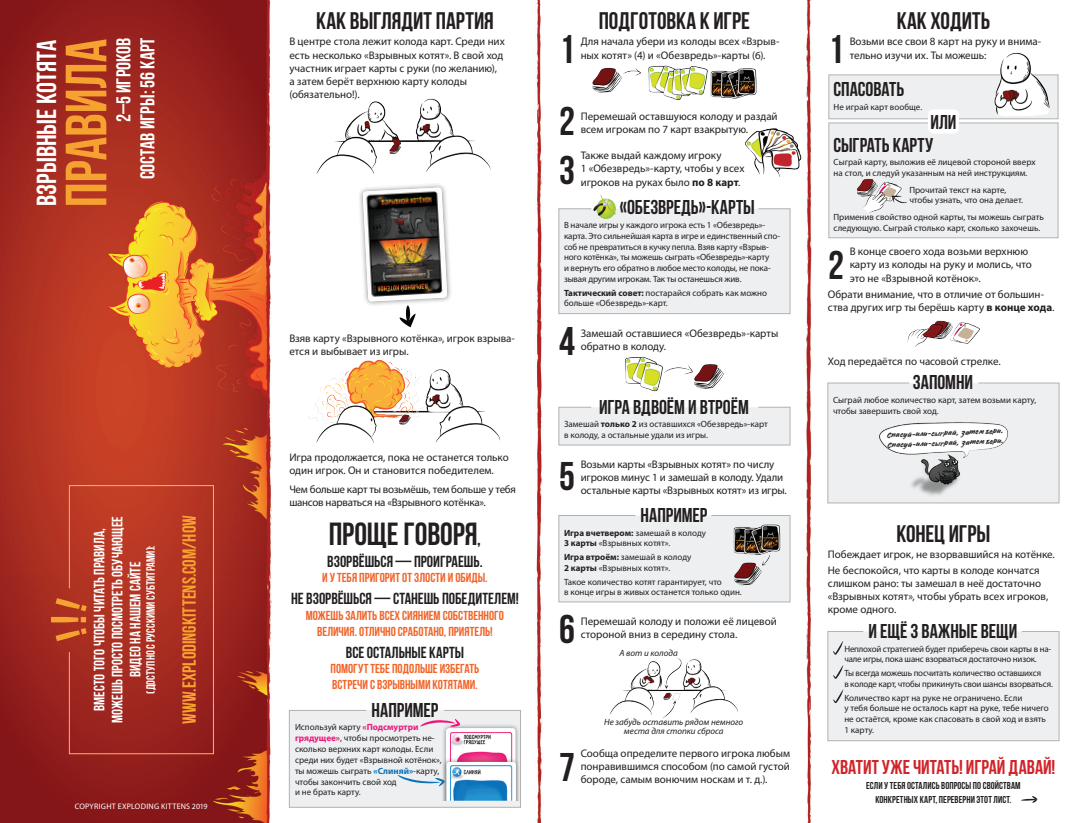
<style>
.page{position:relative;width:1078px;height:823px;background:#fff}
.page>*{position:absolute;margin:0;border:0;box-sizing:border-box;transform-origin:0 0}
.t1{font:700 58px "Bebas Neue";color:#f6a231}
.t2{font:700 40px/48.1px "Bebas Neue";color:#231f20}
.t3{font:700 32px "Bebas Neue";letter-spacing:-.01em;color:#231f20}
.t4{font:700 27.5px "Bebas Neue";color:#fff}
.t5{font:700 24px "Bebas Neue";color:#231f20}
.t6{font:700 20px/23px "Bebas Neue";letter-spacing:-.005em;color:#231f20}
.t7{font:700 20px/24px "Bebas Neue";color:#fff;text-align:right}
.t8{font:700 20px "Bebas Neue";color:#d1232a}
.t9{font:700 19px "Bebas Neue";color:#f6a231}
.t10{font:700 16px "Bebas Neue";letter-spacing:-.005em;color:#231f20}
.t11{font:700 15px/18px "Bebas Neue";color:#fff;text-align:center}
.t12{font:700 13px/15.6px "Bebas Neue";letter-spacing:-.005em;color:#f06429;text-align:center}
.t13{font:700 12px "Bebas Neue";color:#fff}
.t14{font:11px/13.2px "Myriad Pro";letter-spacing:-.005em;color:#231f20}
.t15{font:11px/13.2px "Myriad Pro";letter-spacing:-.025em;color:#231f20}
.t16{font:700 10px/13.2px "Bebas Neue";letter-spacing:.005em;color:#231f20;text-align:center}
.t17{font:9px/10.8px "Myriad Pro";letter-spacing:-.005em;color:#231f20}
.t18{font:italic 9px/9px "Myriad Pro";color:#231f20;text-align:center}
.t19{font:9px/10px "Handelson Two CYR Two";color:#231f20}
.t20{font:8px "Myriad Pro";letter-spacing:.03em;color:#fff}
.s1{font-size:20px}
.s2{font-weight:700;color:#eb1979}
.s3{font-weight:700;color:#0d72b7}
.s4{font-weight:700}
</style>
<div class="page">
<img style="left:0;top:0;width:1060px;height:822px">
<div style="left:828px;top:122px;width:230px;height:116px;background:#edeff0;border:1px solid #b2b2b2"></div>
<div style="left:828px;top:74px;width:230px;height:45px;background:#edeff0;border:1px solid #b2b2b2"></div>
<div style="left:927px;top:109px;width:31px;height:24px;background:#fff;border-radius:5px"></div>
<img style="left:976px;top:37px;width:84px;height:97px">
<img style="left:857px;top:179px;width:50px;height:34px">
<div style="left:557px;top:208px;width:233px;height:106px;background:#edeff0"></div>
<img style="left:593px;top:195px;width:23px;height:24px">
<svg style="left:557px;top:406px;width:233px;height:40px;background:#ebedee"></svg>
<div style="left:557px;top:514px;width:233px;height:88px;background:#edeff0"></div>
<img style="left:727px;top:519px;width:55px;height:69px">
<div style="left:826px;top:382px;width:233px;height:121px;background:#edeff0"></div>
<img style="left:875px;top:420px;width:135px;height:81px">
<div style="left:826px;top:630px;width:233px;height:111px;background:#edeff0"></div>
<svg style="left:1020px;top:795px;width:17px;height:7px"></svg>
<div style="left:357px;top:182px;width:95px;height:124px;background:#231f20;opacity:.5"></div>
<svg style="left:362px;top:301px;width:85px;height:26px"></svg>
<img style="left:362px;top:187px;width:85px;height:114px">
<svg style="left:51px;top:597px;width:17px;height:43px"></svg>
<svg style="left:68px;top:484px;width:146px;height:270px;background:#ac3122"></svg>
<svg style="left:288px;top:709px;width:233px;height:98px;background:#dee1e8"></svg>
<h3 class="t4" style="left:32px;top:206px;width:167px;rotate:-90deg">Взрывные котята</h3>
<h1 class="t1" style="left:54px;top:207px;width:170px;rotate:-90deg">Правила</h1>
<h3 class="t7" style="left:111px;top:179px;width:143px;rotate:-90deg">2–5 игроков<br>Состав игры: 56 карт</h3>
<h3 class="t11" style="left:90px;top:722px;width:208px;rotate:-90deg">Вместо того чтобы читать правила, можешь просто посмотреть обучающее видео на нашем сайте</h3>
<h3 class="t13" style="left:144px;top:693px;width:150px;rotate:-90deg">(доступно с русскими субтитрами):</h3>
<h3 class="t9" style="left:179px;top:723px;width:210px;rotate:-90deg">www.explodingkittens.com/how</h3>
<p class="t20" style="left:75px;top:800px;width:134px">COPYRIGHT EXPLODING KITTENS 2019</p>
<h3 class="t5" style="left:316px;top:8px;width:179px">Как выглядит партия</h3>
<p class="t14" style="left:289px;top:35px;width:217px">В центре стола лежит колода карт. Среди них есть несколько «Взрывных котят». В свой ход участник играет карты с руки (по желанию), а затем берёт верхнюю карту колоды (обязательно!).</p>
<p class="t14" style="left:289px;top:331px;width:227px">Взяв карту «Взрывного котёнка», игрок взрыва&shy;ется и выбывает из игры.</p>
<p class="t14" style="left:289px;top:450px;width:221px">Игра продолжается, пока не останется только один игрок. Он и становится победителем.</p>
<p class="t15" style="left:289px;top:482px;width:228px">Чем больше карт ты возьмёшь, тем больше у тебя шансов нарваться на «Взрывного котёнка».</p>
<h3 class="t3" style="left:329px;top:515px;width:154px">Проще говоря<span class="s1">,</span></h3>
<h3 class="t10" style="left:327px;top:552px;width:157px">взорвёшься — проиграешь.</h3>
<h3 class="t12" style="left:322px;top:569px;width:167px">и у ТЕБЯ пригорит от злости и обиды.</h3>
<h3 class="t10" style="left:291px;top:589px;width:229px">не взорвёшься — станешь победителем!</h3>
<h3 class="t12" style="left:306px;top:607px;width:200px">можешь залить всех сиянием собственного величия. Отлично сработано, приятель!</h3>
<h3 class="t10" style="left:346px;top:643px;width:120px">все остальные карты</h3>
<h3 class="t12" style="left:330px;top:660px;width:150px;text-align:left">помогут тебе подольше избегать встречи с взрывными котятами.</h3>
<h3 class="t6" style="left:371px;top:697px;width:68px">Например</h3>
<p class="t17" style="left:295px;top:721px;width:148px">Используй карту <span class="s2">«Подсмуртри грядущее»</span>, чтобы просмотреть не&shy;сколько верхних карт колоды. Если среди них будет «Взрывной котёнок», ты можешь сыграть <span class="s3">«Слиняй»</span>-карту, чтобы закончить свой ход<br>и не брать карту.</p>
<h3 class="t5" style="left:598px;top:8px;width:153px">Подготовка к игре</h3>
<p class="t14" style="left:580px;top:35px;width:200px">Для начала убери из колоды всех «Взрыв&shy;ных котят» (4) и «Обезвредь»-карты (6).</p>
<h3 class="t5" style="left:896px;top:8px;width:95px">как ходить</h3>
<p class="t14" style="left:849px;top:35px;width:193px">Возьми все свои 8 карт на руку и внима&shy;тельно изучи их. Ты можешь:</p>
<h3 class="t6" style="left:833px;top:77px;width:72px">спасовать</h3>
<p class="t17" style="left:833px;top:101px;width:90px">Не играй карт вообще.</p>
<h3 class="t6" style="left:833px;top:110px;width:124px;text-indent:97px">или сыграть карту</h3>
<p class="t17" style="left:833px;top:156px;width:203px">Сыграй карту, выложив её лицевой стороной вверх на стол, и следуй указанным на ней инструкциям.</p>
<p class="t17" style="left:909px;top:184px;width:115px">Прочитай текст на карте, чтобы узнать, что она делает.</p>
<p class="t17" style="left:833px;top:211px;width:212px">Применив свойство одной карты, ты можешь сыграть следующую. Сыграй столько карт, сколько захочешь.</p>
<p class="t14" style="left:849px;top:244px;width:184px">В конце своего хода возьми верхнюю карту из колоды на руку и молись, что это не «Взрывной котёнок».</p>
<p class="t14" style="left:827px;top:287px;width:228px">Обрати внимание, что в отличие от большин&shy;ства других игр ты берёшь карту <span class="s4">в конце хода</span>.</p>
<h2 class="t2" style="left:559px;top:25px;width:17px">1</h2>
<h2 class="t2" style="left:827px;top:25px;width:17px">1</h2>
<h2 class="t2" style="left:559px;top:97px;width:17px">2<br>3</h2>
<p class="t14" style="left:580px;top:109px;width:198px">Перемешай оставшуюся колоду и раздай всем игрокам по 7 карт взакрытую.</p>
<p class="t14" style="left:580px;top:149px;width:165px">Также выдай каждому игроку<br>1 «Обезвредь»-карту, чтобы у всех игроков на руках было <span class="s4">по 8 карт</span>.</p>
<h3 class="t6" style="left:619px;top:195px;width:136px">«Обезвредь»-карты</h3>
<p class="t17" style="left:564px;top:219px;width:218px">В начале игры у каждого игрока есть 1 «Обезвредь»- карта. Это сильнейшая карта в игре и единственный спо&shy;соб не превратиться в кучку пепла. Взяв карту «Взрыв&shy;ного котёнка», ты можешь сыграть «Обезвредь»-карту<br>и вернуть его обратно в любое место колоды, не пока&shy;зывая другим игрокам. Так ты останешься жив.</p>
<p class="t17" style="left:564px;top:287px;width:204px"><span class="s4">Тактический совет:</span> постарайся собрать как можно больше «Обезвредь»-карт.</p>
<p class="t14" style="left:580px;top:326px;width:199px">Замешай оставшиеся «Обезвредь»-карты обратно в колоду.</p>
<h2 class="t2" style="left:827px;top:241px;width:17px">2</h2>
<h2 class="t2" style="left:559px;top:316px;width:17px">4</h2>
<h3 class="t6" style="left:599px;top:395px;width:151px">игра вдвоём и втроём</h3>
<p class="t17" style="left:564px;top:418px;width:205px">Замешай <span class="s4">только 2</span> из оставшихся «Обезвредь»-карт в колоду, а остальные удали из игры.</p>
<p class="t14" style="left:580px;top:457px;width:208px">Возьми карты «Взрывных котят» по числу игроков минус 1 и замешай в колоду. Удали остальные карты «Взрывных котят» из игры.</p>
<h3 class="t6" style="left:640px;top:503px;width:68px">Например</h3>
<p class="t17" style="left:564px;top:526px;width:143px"><span class="s4">Игра вчетвером:</span> замешай в колоду<br><span class="s4">3 карты</span> «Взрывных котят».</p>
<p class="t17" style="left:564px;top:551px;width:129px"><span class="s4">Игра втроём:</span> замешай в колоду<br><span class="s4">2 карты</span> «Взрывных котят».</p>
<p class="t17" style="left:564px;top:575px;width:179px">Такое количество котят гарантирует, что<br>в конце игры в живых останется только один.</p>
<p class="t14" style="left:580px;top:614px;width:198px">Перемешай колоду и положи её лицевой стороной вниз в середину стола.</p>
<h2 class="t2" style="left:559px;top:452px;width:17px">5</h2>
<h2 class="t2" style="left:559px;top:604px;width:17px">6</h2>
<p class="t18" style="left:619px;top:648px;width:60px">А вот и колода</p>
<p class="t18" style="left:604px;top:717px;width:140px">Не забудь оставить рядом немного места для стопки сброса</p>
<p class="t14" style="left:580px;top:746px;width:211px;text-align:justify">Сообща определите первого игрока любым понравившимся способом (по самой густой бороде, самым вонючим носкам и т. д.).</p>
<h2 class="t2" style="left:559px;top:742px;width:17px">7</h2>
<p class="t14" style="left:827px;top:354px;width:174px">Ход передаётся по часовой стрелке.</p>
<h3 class="t6" style="left:912px;top:370px;width:61px">Запомни</h3>
<p class="t17" style="left:832px;top:394px;width:205px">Сыграй любое количество карт, затем возьми карту, чтобы завершить свой ход.</p>
<p class="t19" style="left:886px;top:430px;width:118px;rotate:-2deg">Спасуй-или-сыграй, затем бери.<br>Спасуй-или-сыграй, затем бери.</p>
<h3 class="t5" style="left:896px;top:519px;width:95px">Конец игры</h3>
<p class="t14" style="left:827px;top:545px;width:228px;line-height:16px">Побеждает игрок, не взорвавшийся на котёнке.<br>Не беспокойся, что карты в колоде кончатся</p>
<p class="t14" style="left:827px;top:576px;width:222px">слишком рано: ты замешал в неё достаточно «Взрывных котят», чтобы убрать всех игроков, кроме одного.</p>
<h3 class="t6" style="left:868px;top:619px;width:150px">и ещЁ 3 важные вещи</h3>
<p class="t17" style="left:844px;top:642px;width:208px">Неплохой стратегией будет приберечь свои карты в на&shy;чале игры, пока шанс взорваться достаточно низок.</p>
<p class="t17" style="left:844px;top:667px;width:210px">Ты всегда можешь посчитать количество оставшихся<br>в колоде карт, чтобы прикинуть свои шансы взорваться.</p>
<p class="t17" style="left:844px;top:691px;width:206px">Количество карт на руке не ограничено. Если<br>у тебя больше не осталось карт на руке, тебе ничего не остаётся, кроме как спасовать в свой ход и взять 1 карту.</p>
<h3 class="t8" style="left:831px;top:756px;width:225px">хватит уже читать! Играй давай!</h3>
<p class="t16" style="left:866px;top:778px;width:156px">Если у тебя остались вопросы по свойствам конкретных карт, переверни этот лист.</p>
</div>
